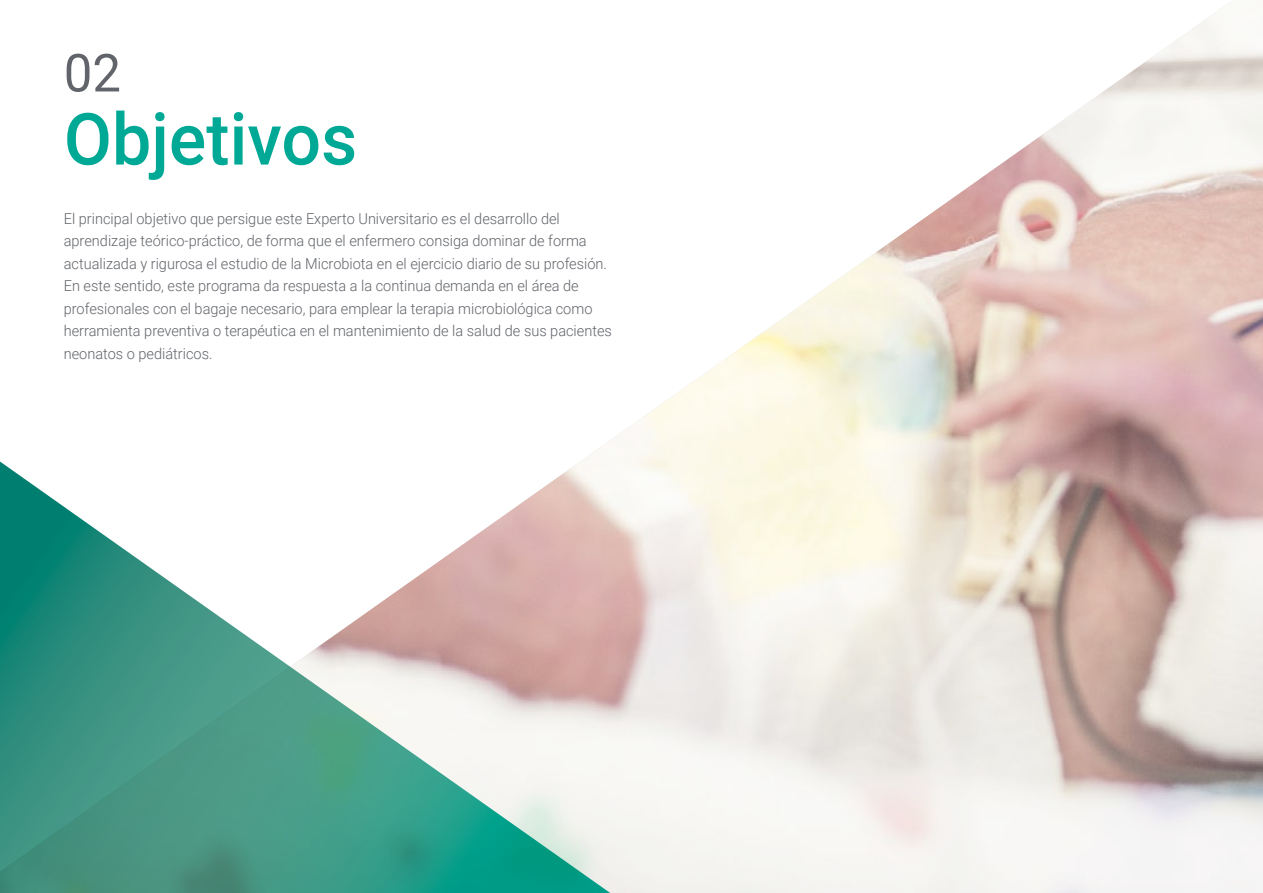
<style>
.page{position:relative;width:1263px;height:893px;background:#fff}
.page>*{position:absolute;margin:0;border:0;box-sizing:border-box;transform-origin:0 0}
.t1{font:500 72px "Roboto";color:#00a996}
.t2{font:52.5px "Roboto";color:#61646a}
.t3{font:300 15px/22.5px "Roboto";color:#61646a}
</style>
<div class="page">
<img style="left:603px;top:0;width:660px;height:893px">
<svg style="left:0;top:446px;width:640px;height:447px"></svg>
<h2 class="t2" style="left:64px;top:36px;width:59px">02</h2>
<h1 class="t1" style="left:64px;top:89px;width:295px">Objetivos</h1>
<p class="t3" style="left:64px;top:207px;width:550px">El principal objetivo que persigue este Experto Universitario es el desarrollo del aprendizaje teórico-práctico, de forma que el enfermero consiga dominar de forma actualizada y rigurosa el estudio de la Microbiota en el ejercicio diario de su profesión.<br>En este sentido, este programa da respuesta a la continua demanda en el área de profesionales con el bagaje necesario, para emplear la terapia microbiológica como herramienta preventiva o terapéutica en el mantenimiento de la salud de sus pacientes neonatos o pediátricos.</p>
</div>
